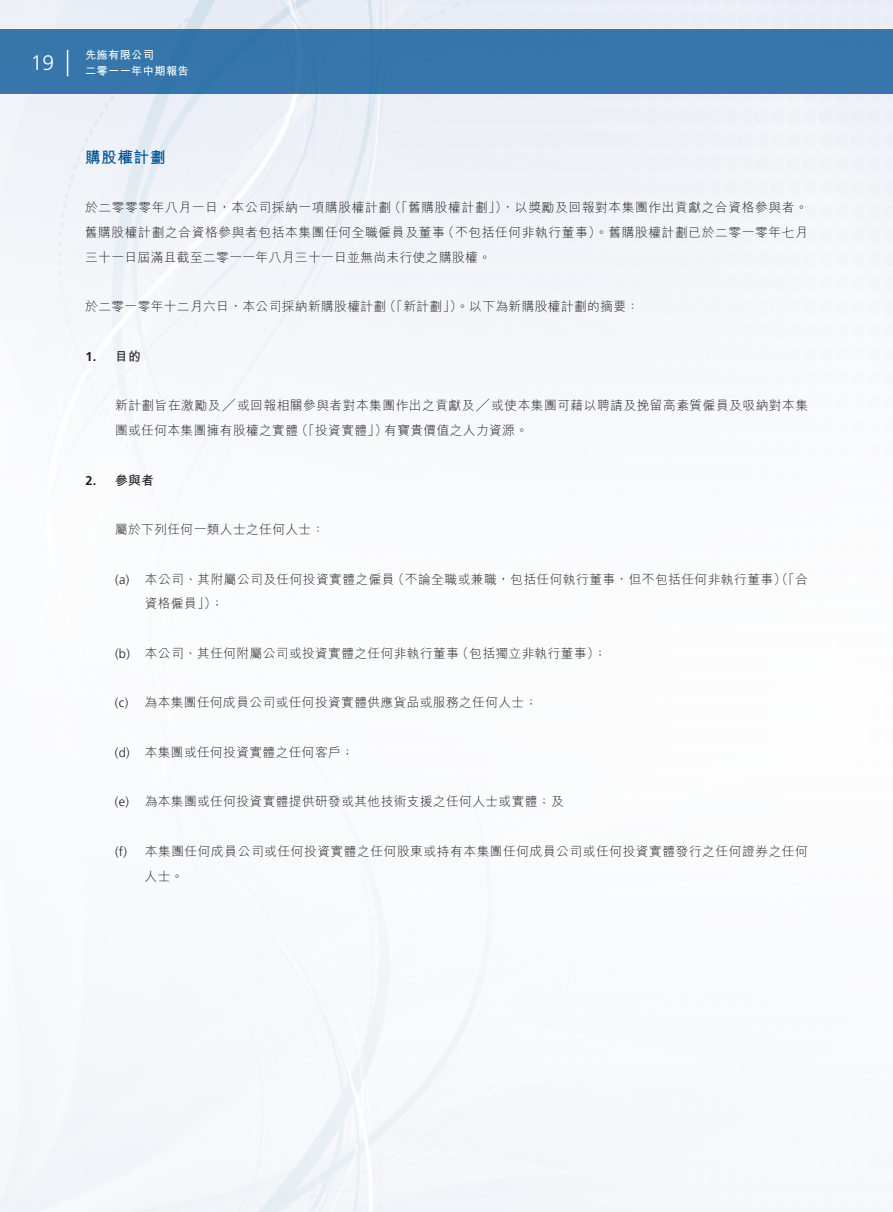
<style>
.page{position:relative;width:893px;height:1212px;background:#fff}
.page>*{position:absolute;margin:0;border:0;box-sizing:border-box;transform-origin:0 0}
.t1{font:300 21px "Frutiger LT Std";color:#fff}
.t2{font:700 15.75px "M Hei HK";letter-spacing:.03em;color:#005294}
.t3{font:300 12.75px/24.8px "M Hei HK";letter-spacing:.03em;color:#231f20}
.t4{font:700 12.75px "M Hei HK";color:#231f20}
.t5{font:700 12.75px "Frutiger LT Std";color:#231f20}
.t6{font:700 11.25px/16.5px "M Hei HK";letter-spacing:.03em;color:#fff}
.s1{font-family:"M Hei HK"}
.s2{font-family:"Frutiger LT Std"}
</style>
<div class="page">
<div style="left:0;top:29px;width:893px;height:65px;background:#3676aa"></div>
<svg style="left:67px;top:50px;width:1px;height:26px"></svg>
<h1 class="t1" style="left:31px;top:50px;width:25px">19</h1>
<p class="t6" style="left:85px;top:46px;width:105px">先施有限公司<br>二零一一年中期報告</p>
<p class="t2" style="left:85px;top:146px;width:82px">購股權計劃</p>
<p class="t3" style="left:85px;top:195px;width:725px;text-align:justify">於二零零零年八月一日，本公司採納一項購股權計劃（「舊購股權計劃」），以獎勵及回報對本集團作出貢獻之合資格參與者。舊購股權計劃之合資格參與者包括本集團任何全職僱員及董事（不包括任何非執行董事）。舊購股權計劃已於二零一零年七月三十一日屆滿且截至二零一一年八月三十一日並無尚未行使之購股權。</p>
<p class="t3" style="left:85px;top:294px;width:556px">於二零一零年十二月六日，本公司採納新購股權計劃（「新計劃」）。以下為新購股權計劃的摘要：</p>
<p class="t5" style="left:85px;top:349px;width:57px">1. <span class="s1">目的</span></p>
<p class="t3" style="left:115px;top:393px;width:695px">新計劃旨在激勵及╱或回報相關參與者對本集團作出之貢獻及╱或使本集團可藉以聘請及挽留高素質僱員及吸納對本集團或任何本集團擁有股權之實體（「投資實體」）有寶貴價值之人力資源。</p>
<p class="t4" style="left:85px;top:471px;width:70px"><span class="s2">2.</span> 參與者</p>
<p class="t3" style="left:115px;top:517px;width:211px">屬於下列任何一類人士之任何人士：</p>
<p class="t3" style="left:145px;top:566px;width:665px;text-indent:-30px"><span class="s2">(a)</span> 本公司、其附屬公司及任何投資實體之僱員（不論全職或兼職，包括任何執行董事，但不包括任何非執行董事）（「合資格僱員」）；</p>
<p class="t3" style="left:115px;top:640px;width:493px"><span class="s2">(b)</span> 本公司、其任何附屬公司或投資實體之任何非執行董事（包括獨立非執行董事）；</p>
<p class="t3" style="left:115px;top:690px;width:424px"><span class="s2">(c)</span> 為本集團任何成員公司或任何投資實體供應貨品或服務之任何人士；</p>
<p class="t3" style="left:115px;top:739px;width:241px"><span class="s2">(d)</span> 本集團或任何投資實體之任何客戶；</p>
<p class="t3" style="left:115px;top:789px;width:450px"><span class="s2">(e)</span> 為本集團或任何投資實體提供研發或其他技術支援之任何人士或實體；及</p>
<p class="t3" style="left:145px;top:838px;width:665px;text-indent:-30px"><span class="s2">(f)</span> 本集團任何成員公司或任何投資實體之任何股東或持有本集團任何成員公司或任何投資實體發行之任何證券之任何人士。</p>
</div>
